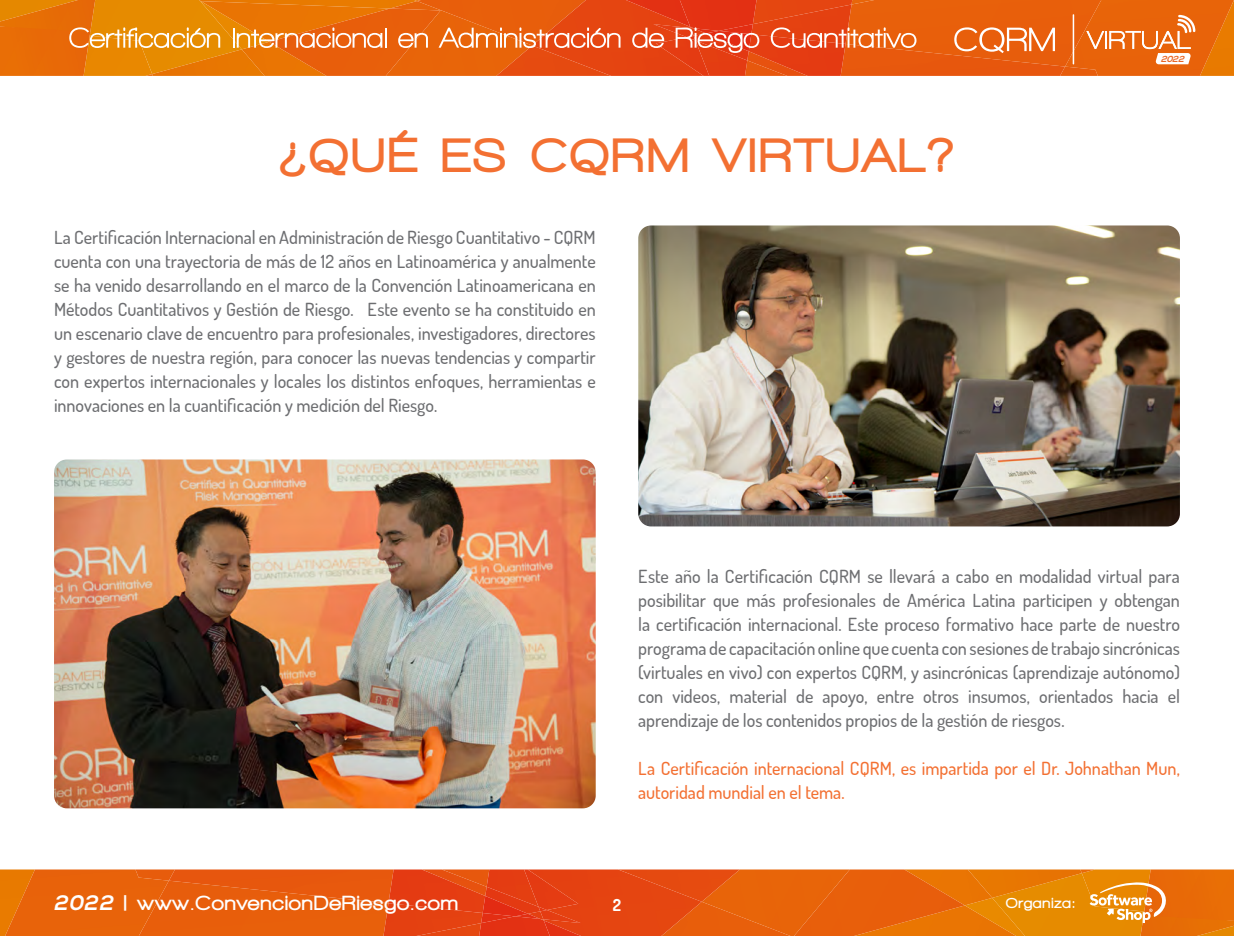
<style>
.page{position:relative;width:1234px;height:936px;background:#fff}
.page>*{position:absolute;margin:0;border:0;box-sizing:border-box;transform-origin:0 0}
.t1{font:900 49.5px "Walkway";letter-spacing:.08em;color:#f37032}
.t2{font:900 21px "Walkway";letter-spacing:.06em;color:#fff}
.t3{font:500 18px/24px "Dosis";color:#6d6e71;text-align:justify}
.t4{font:500 18px/24px "Dosis";color:#f37032}
.t5{font:700 16.5px "Dosis";color:#fff}
.t6{font:900 15px "Walkway";letter-spacing:.06em;color:#fff}
.t7{font:italic 700 8.7px "Nexa";color:#ea6625}
.s1{font-family:"Nexa";font-weight:700;font-style:italic}
</style>
<div class="page">
<img style="left:638px;top:225px;width:541px;height:301px">
<img style="left:54px;top:459px;width:541px;height:349px">
<div style="left:1024px;top:897px;width:116px;height:38px;background:#e68b00"></div>
<img style="left:991px;top:869px;width:90px;height:28px">
<img style="left:578px;top:869px;width:215px;height:66px">
<img style="left:1140px;top:920px;width:93px;height:15px">
<img style="left:991px;top:897px;width:33px;height:38px">
<img style="left:964px;top:905px;width:51px;height:30px">
<img style="left:964px;top:869px;width:27px;height:36px">
<img style="left:793px;top:869px;width:171px;height:66px">
<img style="left:661px;top:901px;width:129px;height:34px">
<img style="left:0;top:869px;width:5px;height:66px">
<img style="left:5px;top:869px;width:134px;height:66px">
<img style="left:482px;top:918px;width:61px;height:17px">
<img style="left:618px;top:869px;width:121px;height:32px">
<div style="left:139px;top:880px;width:244px;height:55px;background:#e85f0b"></div>
<img style="left:383px;top:903px;width:99px;height:32px">
<img style="left:481px;top:912px;width:34px;height:11px">
<img style="left:486px;top:869px;width:38px;height:17px">
<img style="left:528px;top:918px;width:12px;height:1px">
<img style="left:515px;top:913px;width:25px;height:5px">
<img style="left:135px;top:869px;width:34px;height:11px">
<div style="left:169px;top:869px;width:219px;height:34px;background:#e7590d"></div>
<img style="left:485px;top:869px;width:1px;height:17px">
<img style="left:388px;top:869px;width:97px;height:43px">
<img style="left:485px;top:886px;width:55px;height:27px">
<img style="left:482px;top:895px;width:46px;height:21px">
<img style="left:543px;top:923px;width:38px;height:12px">
<img style="left:524px;top:869px;width:54px;height:40px">
<img style="left:540px;top:909px;width:41px;height:14px">
<svg style="left:538px;top:906px;width:9px;height:5px"></svg>
<img style="left:1081px;top:869px;width:62px;height:42px">
<img style="left:1080px;top:869px;width:14px;height:4px">
<div style="left:1143px;top:869px;width:90px;height:51px;background:#e86b07"></div>
<div style="left:95px;top:0;width:105px;height:49px;background:#e68b00"></div>
<img style="left:199px;top:0;width:186px;height:9px">
<img style="left:152px;top:49px;width:90px;height:27px">
<img style="left:385px;top:0;width:270px;height:76px">
<img style="left:0;top:0;width:95px;height:27px">
<img style="left:200px;top:1px;width:42px;height:48px">
<img style="left:201px;top:1px;width:189px;height:41px">
<img style="left:242px;top:48px;width:27px;height:28px">
<img style="left:269px;top:9px;width:171px;height:67px">
<img style="left:417px;top:0;width:168px;height:45px">
<img style="left:1097px;top:0;width:136px;height:76px">
<img style="left:756px;top:0;width:89px;height:5px">
<div style="left:690px;top:0;width:66px;height:27px;background:#e33113"></div>
<img style="left:496px;top:48px;width:115px;height:28px">
<div style="left:845px;top:0;width:255px;height:67px;background:#e8600b"></div>
<img style="left:751px;top:5px;width:100px;height:29px">
<img style="left:718px;top:24px;width:34px;height:3px">
<img style="left:709px;top:60px;width:38px;height:16px">
<img style="left:1064px;top:67px;width:33px;height:9px">
<div style="left:845px;top:44px;width:219px;height:32px;background:#e7590d"></div>
<img style="left:747px;top:60px;width:1px;height:16px">
<img style="left:748px;top:34px;width:97px;height:42px">
<img style="left:709px;top:53px;width:39px;height:7px">
<img style="left:625px;top:0;width:65px;height:27px">
<img style="left:655px;top:37px;width:54px;height:39px">
<img style="left:653px;top:24px;width:40px;height:13px">
<div style="left:90px;top:48px;width:62px;height:28px;background:#e98800"></div>
<svg style="left:145px;top:74px;width:8px;height:2px"></svg>
<div style="left:0;top:26px;width:90px;height:50px;background:#e86b07"></div>
<svg style="left:69px;top:27px;width:151px;height:21px;background:#eca544"></svg>
<hr style="left:233px;top:28px;width:2px;height:20px;background:#fff">
<svg style="left:237px;top:27px;width:145px;height:21px;background:#ee8f47"></svg>
<hr style="left:384px;top:28px;width:2px;height:20px;background:#fff">
<svg style="left:398px;top:33px;width:30px;height:15px"></svg>
<svg style="left:438px;top:27px;width:182px;height:21px;background:#ec824c"></svg>
<svg style="left:632px;top:28px;width:32px;height:20px"></svg>
<svg style="left:675px;top:27px;width:84px;height:26px;background:#ea6c51"></svg>
<svg style="left:770px;top:27px;width:146px;height:21px;background:#ec7a4b"></svg>
<hr style="left:1072px;top:14px;width:1px;height:50px;background:#fff">
<svg style="left:1086px;top:15px;width:108px;height:49px;background:#ec8139"></svg>
<svg style="left:954px;top:27px;width:100px;height:26px"></svg>
<svg style="left:1089px;top:882px;width:78px;height:40px"></svg>
<h1 class="t1" style="left:280px;top:129px;width:674px">¿QUÉ ES CQRM VIRTUAL?</h1>
<p class="t3" style="left:54px;top:224px;width:543px">La Certificación Internacional en Administración de Riesgo Cuantitativo - CQRM cuenta con una trayectoria de más de 12 años en Latinoamérica y anualmente se ha venido desarrollando en el marco de la Convención Latinoamericana en Métodos Cuantitativos y Gestión de Riesgo. Este evento se ha constituido en un escenario clave de encuentro para profesionales, investigadores, directores y gestores de nuestra región, para conocer las nuevas tendencias y compartir con expertos internacionales y locales los distintos enfoques, herramientas e innovaciones en la cuantificación y medición del Riesgo.</p>
<p class="t7" style="left:1160px;top:54px;width:28px">2022</p>
<p class="t2" style="left:54px;top:891px;width:405px"><span class="s1">2022</span> | www.ConvencionDeRiesgo.com</p>
<p class="t3" style="left:638px;top:563px;width:543px">Este año la Certificación CQRM se llevará a cabo en modalidad virtual para posibilitar que más profesionales de América Latina participen y obtengan la certificación internacional. Este proceso formativo hace parte de nuestro programa de capacitación online que cuenta con sesiones de trabajo sincrónicas (virtuales en vivo) con expertos CQRM, y asincrónicas (aprendizaje autónomo) con videos, material de apoyo, entre otros insumos, orientados hacia el aprendizaje de los contenidos propios de la gestión de riesgos.</p>
<p class="t4" style="left:638px;top:755px;width:543px">La Certificación internacional CQRM, es impartida por el Dr. Johnathan Mun, autoridad mundial en el tema.</p>
<p class="t5" style="left:612px;top:893px;width:10px">2</p>
<p class="t6" style="left:1005px;top:894px;width:71px">Organiza:</p>
</div>
